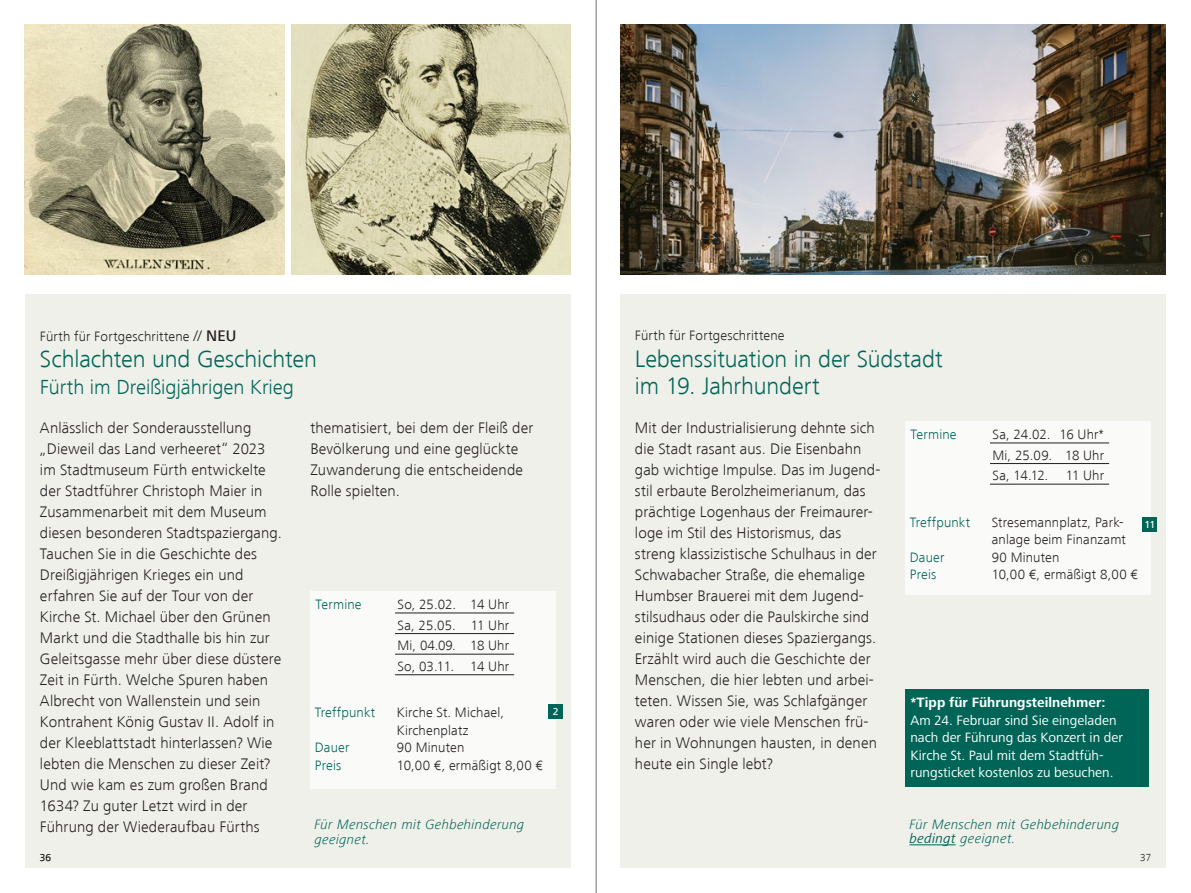
<style>
.page{position:relative;width:1191px;height:893px;background:#fff}
.page>*{position:absolute;margin:0;border:0;box-sizing:border-box;transform-origin:0 0}
.spaz_subhead_14p{font:300 24.5px/26.2px "Frutiger Next LT";letter-spacing:-.005em;color:#006557}
.spaz_subhead_14p-2{font:300 21px "Frutiger Next LT";letter-spacing:-.005em;color:#006557}
.spaz__Fließ_8p{font:300 15.75px/21px "Frutiger Next LT";letter-spacing:.01em;color:#231f20}
.spaz_fließ_9p{font:300 15.75px/21px "Frutiger Next LT";letter-spacing:.01em;color:#231f20}
.Termine_Kopie{font:14px/17.5px "Frutiger Next Pro";color:#fff}
.spaz_Treffpunkt{font:300 14px/17.5px "Frutiger Next LT";letter-spacing:.01em;color:#231f20}
.spaz_Termine_einspaltig{font:300 14px "Frutiger Next LT";letter-spacing:.01em;color:#231f20}
.spaz_gehbehinderung{font:italic 300 14px/14.9px "Frutiger Next LT";letter-spacing:.015em;color:#006557}
.Fließ_9_pt{font:300 14px "Frutiger Next LT";letter-spacing:.015em;color:#231f20}
.spaz_Treffpunkt-2{font:300 14px "Frutiger Next LT";letter-spacing:.015em;color:#006557}
.spaz_Termine_einspaltig-2{font:300 14px "Frutiger Next LT";letter-spacing:.01em;color:#006557}
.spaz_Termine_einspaltig-3{font:300 14px "Frutiger Next LT";letter-spacing:-.015em;color:#231f20}
.t1{font:300 10.5px "Frutiger Next LT";color:#231f20}
.spaz_ZifferTreffpunkt{font:500 10.5px "Frutiger Next LT";color:#fff}
.s1{font-size:15.75px}
.s2{font-weight:500;font-size:15.75px}
.s3{font-weight:700}
.s4{font-family:"Frutiger Next Pro";font-weight:400}
</style>
<div class="page">
<div style="left:620px;top:295px;width:546px;height:573px;background:#f0f0eb"></div>
<div style="left:25px;top:295px;width:546px;height:573px;background:#f0f0eb"></div>
<img style="left:620px;top:25px;width:546px;height:250px">
<img style="left:291px;top:25px;width:279px;height:250px">
<img style="left:25px;top:25px;width:259px;height:250px">
<div style="left:310px;top:592px;width:246px;height:197px;background:#fafaf9"></div>
<hr style="left:395px;top:613px;width:119px;height:1px;background:#231f20">
<hr style="left:395px;top:633px;width:119px;height:1px;background:#231f20">
<hr style="left:395px;top:654px;width:119px;height:1px;background:#231f20">
<hr style="left:395px;top:674px;width:119px;height:1px;background:#231f20">
<div style="left:905px;top:689px;width:243px;height:98px;background:#006557"></div>
<hr style="left:909px;top:844px;width:46px;height:1px;background:#006557">
<div style="left:905px;top:422px;width:246px;height:173px;background:#fafaf9"></div>
<div style="left:1142px;top:517px;width:15px;height:14px;background:#006557"></div>
<div style="left:548px;top:704px;width:15px;height:15px;background:#006557"></div>
<hr style="left:990px;top:443px;width:119px;height:1px;background:#231f20">
<hr style="left:990px;top:463px;width:119px;height:1px;background:#231f20">
<hr style="left:990px;top:484px;width:119px;height:1px;background:#231f20">
<hr style="left:596px;top:0;width:1px;height:893px;background:#6c6d70">
<p class="Fließ_9_pt" style="left:40px;top:329px;width:198px">Fürth für Fortgeschrittene <span class="s1">//</span> <span class="s2">NEU</span></p>
<p class="spaz_subhead_14p" style="left:40px;top:346px;width:278px">Schlachten und Geschichten</p>
<p class="spaz_subhead_14p-2" style="left:40px;top:375px;width:255px">Fürth im Dreißigjährigen Krieg</p>
<p class="spaz__Fließ_8p" style="left:40px;top:417px;width:244px">Anlässlich der Sonderausstellung „Dieweil das Land verheeret“ 2023 im Stadtmuseum Fürth entwickelte der Stadtführer Christoph Maier in Zusammenarbeit mit dem Museum diesen besonderen Stadtspaziergang.<br>Tauchen Sie in die Geschichte des Dreißigjährigen Krieges ein und erfahren Sie auf der Tour von der Kirche St. Michael über den Grünen Markt und die Stadthalle bis hin zur Geleitsgasse mehr über diese düstere Zeit in Fürth. Welche Spuren haben Albrecht von Wallenstein und sein Kontrahent König Gustav II. Adolf in der Kleeblattstadt hinterlassen? Wie lebten die Menschen zu dieser Zeit?<br>Und wie kam es zum großen Brand 1634? Zu guter Letzt wird in der Führung der Wiederaufbau Fürths</p>
<p class="spaz__Fließ_8p" style="left:310px;top:417px;width:224px">thematisiert, bei dem der Fleiß der<br>Bevölkerung und eine geglückte<br>Zuwanderung die entscheidende<br>Rolle spielten.</p>
<p class="spaz_Termine_einspaltig-2" style="left:316px;top:597px;width:48px">Termine</p>
<p class="spaz_Termine_einspaltig" style="left:397px;top:597px;width:113px">So, 25.02. 14 Uhr</p>
<p class="spaz_Termine_einspaltig" style="left:397px;top:617px;width:113px">Sa, 25.05. 11 Uhr</p>
<p class="spaz_Termine_einspaltig" style="left:397px;top:638px;width:113px">Mi, 04.09. 18 Uhr</p>
<p class="spaz_Termine_einspaltig" style="left:397px;top:658px;width:113px">So, 03.11. 14 Uhr</p>
<p class="spaz_Treffpunkt-2" style="left:315px;top:705px;width:62px">Treffpunkt</p>
<p class="spaz_Treffpunkt" style="left:397px;top:704px;width:109px">Kirche St. Michael,<br>Kirchenplatz</p>
<p class="spaz_Treffpunkt-2" style="left:315px;top:740px;width:36px">Dauer</p>
<p class="spaz_Treffpunkt" style="left:397px;top:739px;width:69px">90 Minuten</p>
<p class="spaz_Treffpunkt-2" style="left:315px;top:757px;width:28px">Preis</p>
<p class="spaz_Treffpunkt" style="left:397px;top:756px;width:148px">10,00 €, ermäßigt 8,00 €</p>
<p class="spaz_gehbehinderung" style="left:314px;top:817px;width:211px">Für Menschen mit Gehbehinderung geeignet.</p>
<p class="spaz_ZifferTreffpunkt" style="left:553px;top:706px;width:7px">2</p>
<p class="Fließ_9_pt" style="left:635px;top:328px;width:151px">Fürth für Fortgeschrittene</p>
<p class="spaz_subhead_14p" style="left:635px;top:346px;width:309px">Lebenssituation in der Südstadt im 19. Jahrhundert</p>
<p class="spaz_fließ_9p" style="left:635px;top:417px;width:247px">Mit der Industrialisierung dehnte sich die Stadt rasant aus. Die Eisenbahn gab wichtige Impulse. Das im Jugend&shy;stil erbaute Berolzheimerianum, das prächtige Logenhaus der Freimaurer&shy;loge im Stil des Historismus, das streng klassizistische Schulhaus in der Schwabacher Straße, die ehemalige Humbser Brauerei mit dem Jugend&shy;stilsudhaus oder die Paulskirche sind einige Stationen dieses Spaziergangs.<br>Erzählt wird auch die Geschichte der Menschen, die hier lebten und arbei&shy;teten. Wissen Sie, was Schlafgänger waren oder wie viele Menschen frü&shy;her in Wohnungen hausten, in denen heute ein Single lebt?</p>
<p class="spaz_Termine_einspaltig-2" style="left:910px;top:427px;width:48px">Termine</p>
<p class="spaz_Termine_einspaltig" style="left:992px;top:427px;width:113px">Sa, 24.02. 16 Uhr*</p>
<p class="spaz_Termine_einspaltig" style="left:992px;top:447px;width:113px">Mi, 25.09. 18 Uhr</p>
<p class="spaz_Termine_einspaltig-3" style="left:992px;top:468px;width:113px">Sa, 14.12. 11 Uhr</p>
<p class="spaz_Treffpunkt-2" style="left:910px;top:514px;width:62px">Treffpunkt</p>
<p class="spaz_Treffpunkt" style="left:991px;top:513px;width:136px">Stresemannplatz, Park&shy;anlage beim Finanzamt</p>
<p class="spaz_Treffpunkt-2" style="left:910px;top:549px;width:36px">Dauer</p>
<p class="spaz_Treffpunkt" style="left:991px;top:548px;width:69px">90 Minuten</p>
<p class="spaz_Treffpunkt-2" style="left:910px;top:567px;width:28px">Preis</p>
<p class="spaz_Treffpunkt" style="left:991px;top:566px;width:148px">10,00 €, ermäßigt 8,00 €</p>
<p class="spaz_ZifferTreffpunkt" style="left:1144px;top:518px;width:13px">11</p>
<p class="Termine_Kopie" style="left:910px;top:694px;width:214px"><span class="s3">*Tipp für Führungsteilnehmer:<br></span>Am 24. Februar sind Sie eingeladen nach der Führung das Konzert in der Kirche St. Paul mit dem Stadtfüh&shy;rungsticket kostenlos zu besuchen.</p>
<p class="spaz_gehbehinderung" style="left:909px;top:816px;width:211px">Für Menschen mit Gehbehinderung <span class="s4">bedingt</span> geeignet.</p>
<p class="t1" style="left:40px;top:852px;width:13px">36</p>
<p class="t1" style="left:1140px;top:852px;width:13px">37</p>
</div>
